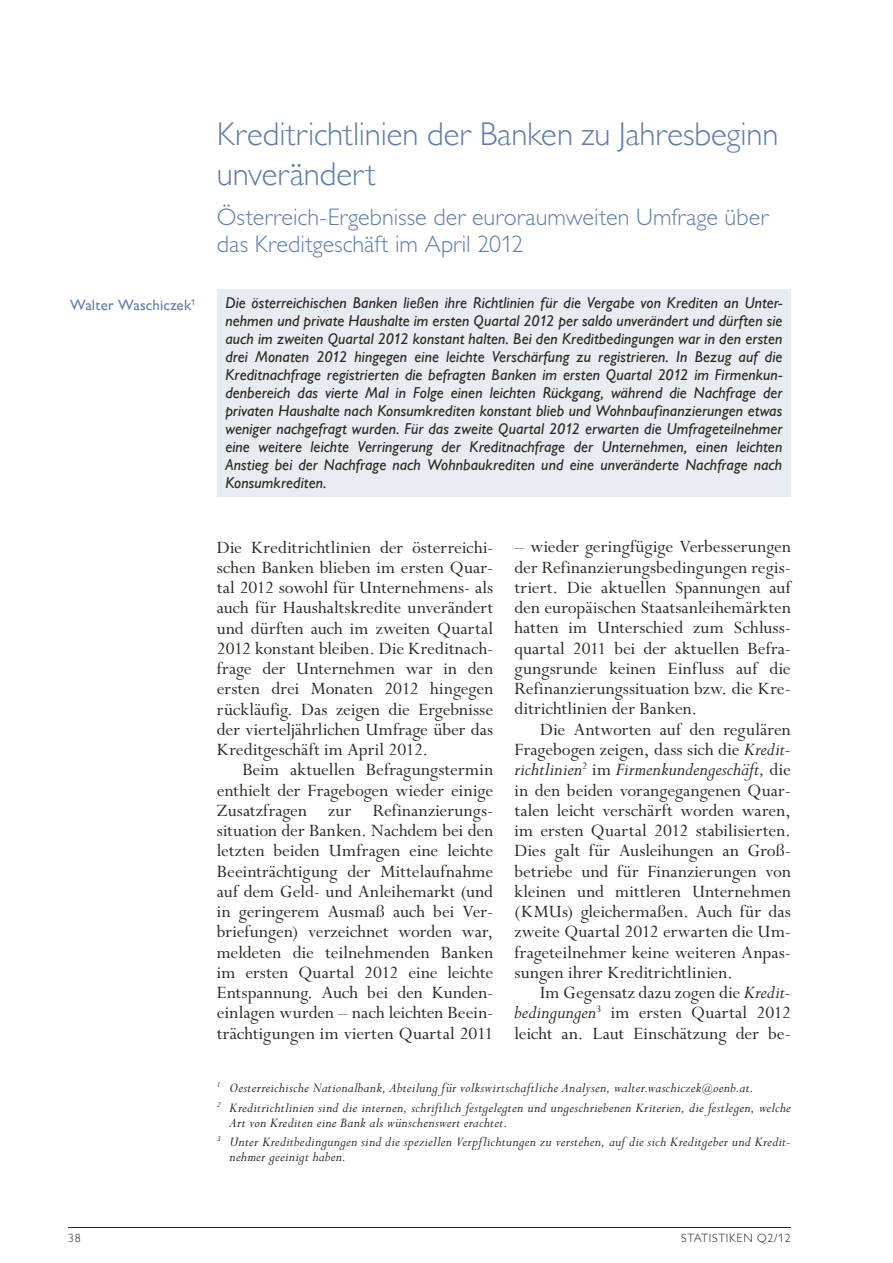
<style>
.page{position:relative;width:893px;height:1263px;background:#fff}
.page>*{position:absolute;margin:0;border:0;box-sizing:border-box;transform-origin:0 0}
.t1{font:300 33px/40.5px "Gill Sans MT Pro";letter-spacing:-.005em;color:#607ea9}
.t2{font:300 24px/27px "Gill Alternate One";color:#607ea9}
.t3{font:italic 20.25px "Perpetua Std";letter-spacing:-.005em;color:#2b2620}
.t4{font:19.5px/20.2px "Perpetua Std";color:#2b2620;text-align:justify}
.t5{font:italic 500 15.75px/18px "Gill Sans MT Pro";letter-spacing:.005em;color:#2b2620;text-align:justify}
.t6{font:italic 15px/19.2px "Perpetua Std";letter-spacing:.015em;color:#2b2620}
.t7{font:500 15px "Gill Sans MT Pro";letter-spacing:.01em;color:#607ea9}
.t8{font:300 12px "Gill Sans MT Pro";letter-spacing:.06em;color:#2b2620}
.s1{font-style:italic;font-size:20.25px}
.s2{font-style:normal;font-size:19.5px}
.s3{font-size:12px}
</style>
<div class="page">
<hr style="left:68px;top:1227px;width:723px;height:1px;background:#2b2620">
<div style="left:217px;top:289px;width:574px;height:208px;background:#e7ecf2"></div>
<p class="t7" style="left:70px;top:296px;width:127px">Walter Waschiczek<sup>1</sup></p>
<h1 class="t1" style="left:217px;top:113px;width:563px">Kreditrichtlinien der Banken zu Jahresbeginn unverändert</h1>
<p class="t2" style="left:217px;top:204px;width:553px">Österreich-Ergebnisse der euroraumweiten Umfrage über das Kreditgeschäft im April 2012</p>
<p class="t5" style="left:225px;top:294px;width:559px">Die österreichischen Banken ließen ihre Richtlinien für die Vergabe von Krediten an Unter&shy;nehmen und private Haushalte im ersten Quartal 2012 per saldo unverändert und dürften sie auch im zweiten Quartal 2012 konstant halten. Bei den Kreditbedingungen war in den ersten drei Monaten 2012 hingegen eine leichte Verschärfung zu registrieren. In Bezug auf die Kreditnachfrage registrierten die befragten Banken im ersten Quartal 2012 im Firmenkun&shy;denbereich das vierte Mal in Folge einen leichten Rückgang, während die Nachfrage der privaten Haushalte nach Konsumkrediten konstant blieb und Wohnbaufinanzierungen etwas weniger nachgefragt wurden. Für das zweite Quartal 2012 erwarten die Umfrageteilnehmer eine weitere leichte Verringerung der Kreditnachfrage der Unternehmen, einen leichten Anstieg bei der Nachfrage nach Wohnbaukrediten und eine unveränderte Nachfrage nach Konsumkrediten.</p>
<p class="t4" style="left:217px;top:538px;width:278px">Die Kreditrichtlinien der österreichi&shy;schen Banken blieben im ersten Quar&shy;tal 2012 sowohl für Unternehmens- als auch für Haushaltskredite unverändert und dürften auch im zweiten Quartal 2012 konstant bleiben. Die Kreditnach&shy;frage der Unternehmen war in den ersten drei Monaten 2012 hingegen rückläufig. Das zeigen die Ergebnisse der vierteljährlichen Umfrage über das Kreditgeschäft im April 2012.</p>
<p class="t4" style="left:217px;top:760px;width:278px;text-align:left;text-indent:26px">Beim aktuellen Befragungstermin enthielt der Fragebogen wieder einige Zusatzfragen zur Refinanzierungs&shy;situation der Banken. Nachdem bei den letzten beiden Umfragen eine leichte Beeinträchtigung der Mittelaufnahme auf dem Geld- und Anleihemarkt (und in geringerem Ausmaß auch bei Ver&shy;briefungen) verzeichnet worden war, meldeten die teilnehmenden Banken im ersten Quartal 2012 eine leichte Entspannung. Auch bei den Kunden&shy;einlagen wurden – nach leichten Beein&shy;trächtigungen im vierten Quartal 2011</p>
<p class="t4" style="left:514px;top:537px;width:278px">– wieder geringfügige Verbesserungen der Refinanzierungsbedingungen regis&shy;triert. Die aktuellen Spannungen auf den europäischen Staatsanleihemärkten hatten im Unterschied zum Schluss&shy;quartal 2011 bei der aktuellen Befra&shy;gungsrunde keinen Einfluss auf die Refinanzierungssituation bzw. die Kre&shy;ditrichtlinien der Banken.</p>
<p class="t4" style="left:514px;top:720px;width:278px;text-align:right">Die Antworten auf den regulären<br>Fragebogen zeigen, dass sich die <span class="s1">Kredit-</span></p>
<p class="t3" style="left:514px;top:759px;width:278px">richtlinien<sup>2</sup> <span class="s2">im</span> Firmenkundengeschäft, <span class="s2">die</span></p>
<p class="t4" style="left:514px;top:781px;width:278px;text-align:left">in den beiden vorangegangenen Quar&shy;talen leicht verschärft worden waren, im ersten Quartal 2012 stabilisierten.<br>Dies galt für Ausleihungen an Groß&shy;betriebe und für Finanzierungen von kleinen und mittleren Unternehmen (KMUs) gleichermaßen. Auch für das zweite Quartal 2012 erwarten die Um&shy;frageteilnehmer keine weiteren Anpas&shy;sungen ihrer Kreditrichtlinien.</p>
<p class="t4" style="left:514px;top:983px;width:278px;text-indent:26px">Im Gegensatz dazu zogen die <span class="s1">Kredit&shy;bedingungen</span><sup>3</sup> im ersten Quartal 2012 leicht an. Laut Einschätzung der be-</p>
<p class="t6" style="left:217px;top:1079px;width:576px"><sup>1</sup> Oesterreichische Nationalbank, Abteilung für volkswirtschaftliche Analysen, walter.waschiczek<span class="s3">@</span>oenb.at.<br><sup>2</sup> Kreditrichtlinien sind die internen, schriftlich festgelegten und ungeschriebenen Kriterien, die festlegen, welche</p>
<p class="t6" style="left:217px;top:1113px;width:576px;text-indent:13px">Art von Krediten eine Bank als wünschenswert erachtet.<br><sup>3</sup> Unter Kreditbedingungen sind die speziellen Verpflichtungen zu verstehen, auf die sich Kreditgeber und Kredit-</p>
<p class="t6" style="left:230px;top:1147px;width:118px">nehmer geeinigt haben.</p>
<p class="t8" style="left:68px;top:1231px;width:14px">38</p>
<p class="t8" style="left:681px;top:1231px;width:111px">STATISTIKEN Q2/12</p>
</div>
